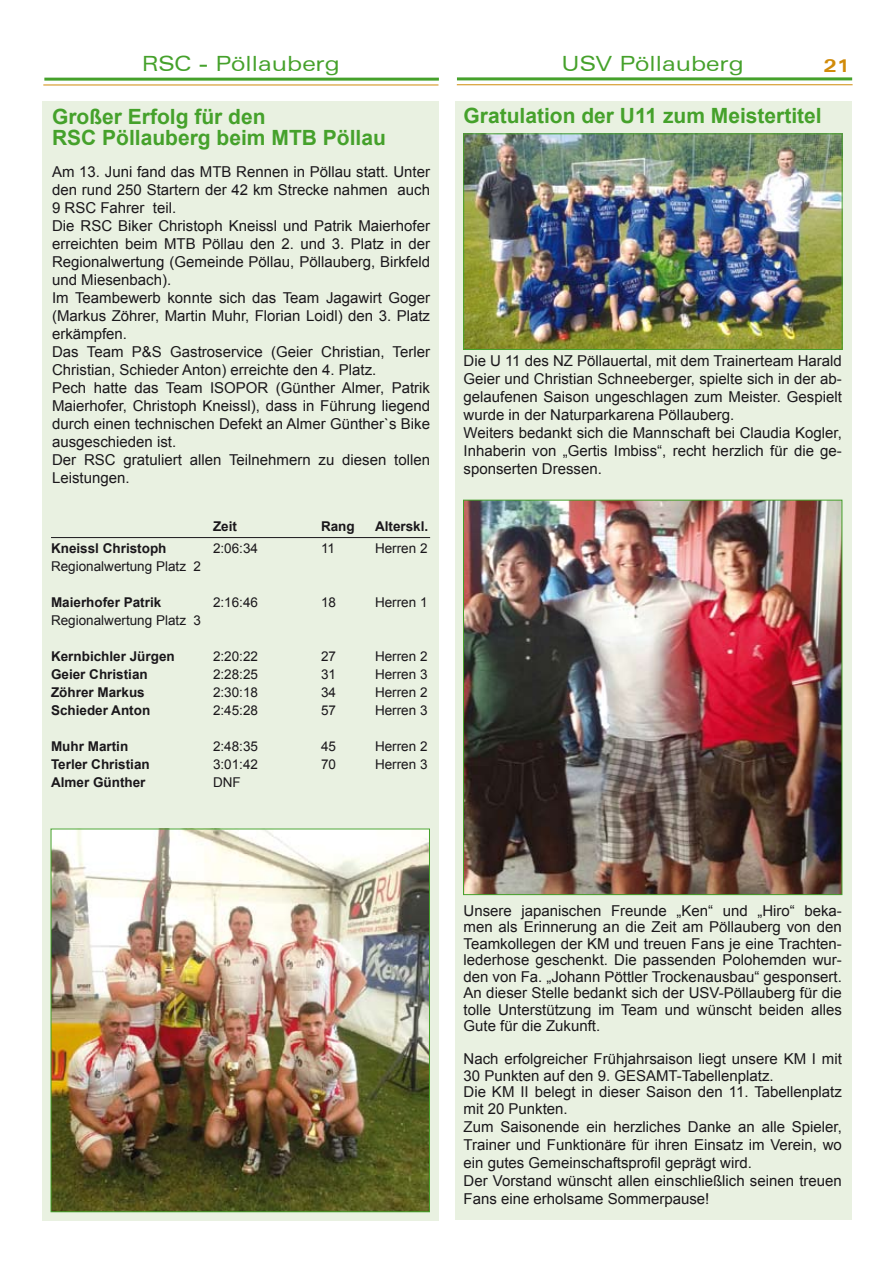
<style>
.page{position:relative;width:893px;height:1263px;background:#fff}
.page>*{position:absolute;margin:0;border:0;box-sizing:border-box;transform-origin:0 0}
.t1{font:700 21px "Arial";color:#45a12b}
.t2{font:expanded 21px "Zurich BT";color:#45a12b}
.t3{font:700 expanded 18px "Zurich BT";color:#d18b0a}
.t4{font:15px/18px "Arial";color:#1a171b}
.t5{font:13.5px "Arial";color:#1a171b}
.t6{font:700 13.5px "Arial";color:#1a171b}
</style>
<div class="page">
<div style="left:42px;top:102px;width:397px;height:1119px;background:#e9f1e1"></div>
<div style="left:455px;top:102px;width:397px;height:1118px;background:#e9f1e1"></div>
<hr style="left:457px;top:84px;width:396px;height:1px;background:#d18b0a">
<hr style="left:43px;top:85px;width:395px;height:1px;background:#d18b0a">
<hr style="left:457px;top:77px;width:395px;height:3px;background:#45a12b">
<hr style="left:44px;top:78px;width:395px;height:3px;background:#45a12b">
<hr style="left:51px;top:537px;width:379px;height:1px;background:#1a171b">
<img style="left:53px;top:831px;width:375px;height:379px">
<div style="left:51px;top:829px;width:379px;height:383px;border:1px solid #45a12b"></div>
<img style="left:465px;top:136px;width:375px;height:212px">
<div style="left:463px;top:134px;width:379px;height:216px;border:1px solid #45a12b"></div>
<img style="left:465px;top:502px;width:375px;height:391px">
<div style="left:463px;top:500px;width:379px;height:395px;border:1px solid #45a12b"></div>
<h1 class="t2" style="left:142px;top:51px;width:200px">RSC - Pöllauberg</h1>
<h1 class="t2" style="left:562px;top:51px;width:184px">USV Pöllauberg</h1>
<p class="t3" style="left:823px;top:55px;width:28px">21</p>
<h1 class="t1" style="left:52px;top:103px;width:215px">Großer Erfolg für den</h1>
<h1 class="t1" style="left:463px;top:102px;width:360px">Gratulation der U11 zum Meistertitel</h1>
<h1 class="t1" style="left:52px;top:124px;width:335px">RSC Pöllauberg beim MTB Pöllau</h1>
<p class="t4" style="left:52px;top:163px;width:379px">Am 13. Juni fand das MTB Rennen in Pöllau statt. Unter den rund 250 Startern der 42 km Strecke nahmen auch 9 RSC Fahrer teil.<br>Die RSC Biker Christoph Kneissl und Patrik Maierhofer erreichten beim MTB Pöllau den 2. und 3. Platz in der Regionalwertung (Gemeinde Pöllau, Pöllauberg, Birkfeld und Miesenbach).<br>Im Teambewerb konnte sich das Team Jagawirt Goger (Markus Zöhrer, Martin Muhr, Florian Loidl) den 3. Platz erkämpfen.<br>Das Team P&amp;S Gastroservice (Geier Christian, Terler Christian, Schieder Anton) erreichte den 4. Platz.<br>Pech hatte das Team ISOPOR (Günther Almer, Patrik Maierhofer, Christoph Kneissl), dass in Führung liegend durch einen technischen Defekt an Almer Günther`s Bike ausgeschieden ist.<br>Der RSC gratuliert allen Teilnehmern zu diesen tollen Leistungen.</p>
<p class="t6" style="left:213px;top:517px;width:26px">Zeit</p>
<p class="t6" style="left:321px;top:517px;width:35px">Rang</p>
<p class="t6" style="left:375px;top:517px;width:55px">Alterskl.</p>
<p class="t6" style="left:51px;top:539px;width:117px">Kneissl Christoph</p>
<p class="t5" style="left:213px;top:540px;width:47px">2:06:34</p>
<p class="t5" style="left:321px;top:540px;width:16px">11</p>
<p class="t5" style="left:375px;top:540px;width:54px">Herren 2</p>
<p class="t5" style="left:51px;top:558px;width:152px">Regionalwertung Platz 2</p>
<p class="t6" style="left:51px;top:593px;width:112px">Maierhofer Patrik</p>
<p class="t5" style="left:213px;top:594px;width:47px">2:16:46</p>
<p class="t5" style="left:321px;top:594px;width:17px">18</p>
<p class="t5" style="left:375px;top:594px;width:54px">Herren 1</p>
<p class="t5" style="left:51px;top:612px;width:152px">Regionalwertung Platz 3</p>
<p class="t6" style="left:51px;top:647px;width:125px">Kernbichler Jürgen</p>
<p class="t5" style="left:213px;top:648px;width:47px">2:20:22</p>
<p class="t5" style="left:321px;top:648px;width:17px">27</p>
<p class="t5" style="left:375px;top:648px;width:54px">Herren 2</p>
<p class="t6" style="left:51px;top:665px;width:98px">Geier Christian</p>
<p class="t5" style="left:213px;top:666px;width:47px">2:28:25</p>
<p class="t5" style="left:321px;top:666px;width:17px">31</p>
<p class="t5" style="left:375px;top:666px;width:54px">Herren 3</p>
<p class="t6" style="left:51px;top:683px;width:95px">Zöhrer Markus</p>
<p class="t5" style="left:213px;top:684px;width:47px">2:30:18</p>
<p class="t5" style="left:321px;top:684px;width:17px">34</p>
<p class="t5" style="left:375px;top:684px;width:54px">Herren 2</p>
<p class="t6" style="left:51px;top:701px;width:101px">Schieder Anton</p>
<p class="t5" style="left:213px;top:702px;width:47px">2:45:28</p>
<p class="t5" style="left:321px;top:702px;width:17px">57</p>
<p class="t5" style="left:375px;top:702px;width:54px">Herren 3</p>
<p class="t6" style="left:51px;top:737px;width:79px">Muhr Martin</p>
<p class="t5" style="left:213px;top:738px;width:47px">2:48:35</p>
<p class="t5" style="left:321px;top:738px;width:17px">45</p>
<p class="t5" style="left:375px;top:738px;width:54px">Herren 2</p>
<p class="t6" style="left:51px;top:755px;width:100px">Terler Christian</p>
<p class="t5" style="left:213px;top:756px;width:47px">3:01:42</p>
<p class="t5" style="left:321px;top:756px;width:17px">70</p>
<p class="t5" style="left:375px;top:756px;width:54px">Herren 3</p>
<p class="t6" style="left:51px;top:773px;width:96px">Almer Günther</p>
<p class="t5" style="left:213px;top:774px;width:29px">DNF</p>
<p class="t4" style="left:463px;top:351px;width:380px">Die U 11 des NZ Pöllauertal, mit dem Trainerteam Harald Geier und Christian Schneeberger, spielte sich in der ab&shy;gelaufenen Saison ungeschlagen zum Meister. Gespielt wurde in der Naturparkarena Pöllauberg.<br>Weiters bedankt sich die Mannschaft bei Claudia Kogler, Inhaberin von „Gertis Imbiss“, recht herzlich für die ge&shy;sponserten Dressen.</p>
<p class="t4" style="left:463px;top:902px;width:380px;line-height:16.5px;text-align:justify">Unsere japanischen Freunde „Ken“ und „Hiro“ beka&shy;men als Erinnerung an die Zeit am Pöllauberg von den Teamkollegen der KM und treuen Fans je eine Trachten&shy;lederhose geschenkt. Die passenden Polohemden wur&shy;den von Fa. „Johann Pöttler Trockenausbau“ gesponsert.<br>An dieser Stelle bedankt sich der USV-Pöllauberg für die tolle Unterstützung im Team und wünscht beiden alles Gute für die Zukunft.</p>
<p class="t4" style="left:463px;top:1051px;width:380px;line-height:16.5px">Nach erfolgreicher Frühjahrsaison liegt unsere KM I mit 30 Punkten auf den 9. GESAMT-Tabellenplatz.<br>Die KM II belegt in dieser Saison den 11. Tabellenplatz mit 20 Punkten.</p>
<p class="t4" style="left:463px;top:1117px;width:380px">Zum Saisonende ein herzliches Danke an alle Spieler, Trainer und Funktionäre für ihren Einsatz im Verein, wo ein gutes Gemeinschaftsprofil geprägt wird.<br>Der Vorstand wünscht allen einschließlich seinen treuen Fans eine erholsame Sommerpause!</p>
</div>
